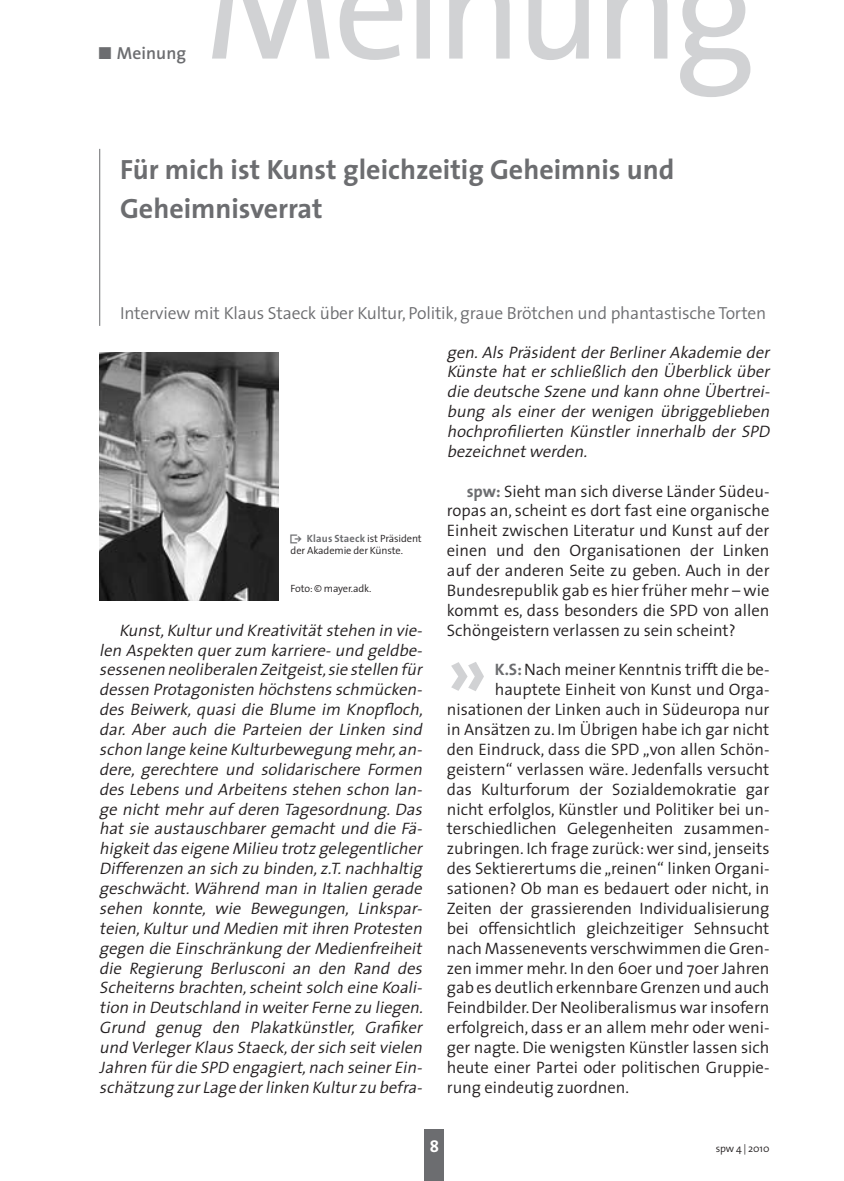
<style>
.page{position:relative;width:844px;height:1181px;background:#fff}
.page>*{position:absolute;margin:0;border:0;box-sizing:border-box;transform-origin:0 0}
.t1{font:700 75.6px "The Sans";color:#d1d2d4}
.t2{font:700 28px/39.7px "The Sans";color:#6c6d70}
.t3{font:300 17.5px "The Sans";letter-spacing:-.01em;color:#6c6d70}
.t4{font:600 17.5px "The Sans";letter-spacing:.005em;color:#6c6d70}
.t5{font:italic 300 16.62px/19.9px "The Sans";color:#231f20;text-align:justify}
.t6{font:300 16.62px/19.9px "The Sans";color:#231f20;text-align:justify}
.t7{font:300 10.5px/12.6px "The Sans";letter-spacing:-.01em;color:#231f20}
.s1{font-family:"The Sans Bold Expert";font-weight:400}
.s2{font-family:"The Sans Bold Expert";font-weight:400;color:#6c6d70}
.s3{font-weight:700;color:#6c6d70}
</style>
<div class="page">
<div style="left:424px;top:1129px;width:20px;height:52px;background:#6c6d70"></div>
<svg style="left:212px;top:0;width:539px;height:97px"></svg>
<hr style="left:99px;top:149px;width:1px;height:177px;background:#6c6d70">
<img style="left:99px;top:352px;width:179px;height:248px">
<p class="t4" style="left:97px;top:38px;width:90px"><span class="s1">ó</span> Meinung</p>
<h2 class="t2" style="left:120px;top:149px;width:555px">Für mich ist Kunst gleichzeitig Geheimnis und<br>Geheimnisverrat</h2>
<p class="t3" style="left:120px;top:302px;width:647px">Interview mit Klaus Staeck über Kultur, Politik, graue Brötchen und phantastische Torten</p>
<p class="t7" style="left:290px;top:532px;width:133px"><span class="s2">û</span> <span class="s3">Klaus Staeck</span> ist Präsident der Akademie der Künste.</p>
<p class="t7" style="left:290px;top:582px;width:82px">Foto: © mayer.adk.</p>
<p class="t5" style="left:99px;top:620px;width:329px;text-indent:20px">Kunst,Kulturund Kreativitätstehen in vie&shy;len Aspekten querzum karriere-und geldbe&shy;sessenen neoliberalen Zeitgeist,sie stellen für dessen Protagonisten höchstens schmücken&shy;des Beiwerk, quasi die Blume im Knopfloch, dar. Aber auch die Parteien der Linken sind schon lange keine Kulturbewegung mehr,an&shy;dere, gerechtere und solidarischere Formen des Lebens und Arbeitens stehen schon lan&shy;ge nicht mehr auf deren Tagesordnung.Das hat sie austauschbarer gemacht und die Fä&shy;higkeitdas eigene Milieu trotz gelegentlicher Differenzen an sich zu binden,z.T.nachhaltig geschwächt.Während man in Italien gerade sehen konnte, wie Bewegungen, Linkspar&shy;teien,Kulturund Medien mitihren Protesten gegen die Einschränkung derMedienfreiheit die Regierung Berlusconi an den Rand des Scheiterns brachten,scheintsolch eine Koali&shy;tion in Deutschland in weiterFerne zu liegen.<br>Grund genug den Plakatkünstler, Grafiker und VerlegerKlaus Staeck,dersich seitvielen Jahren fürdie SPD engagiert,nach seinerEin&shy;schätzung zurLage derlinken Kulturzu befra-</p>
<p class="t5" style="left:446px;top:342px;width:328px">gen.Als Präsident derBerlinerAkademie der Künste hat er schließlich den Überblick über die deutsche Szene und kann ohne Übertrei&shy;bung als einer der wenigen übriggeblieben hochprofilierten Künstler innerhalb der SPD bezeichnetwerden.</p>
<p class="t6" style="left:446px;top:481px;width:324px;text-indent:20px"><span class="s3">spw:</span> Sieht man sich diverse Länder Südeu&shy;ropas an, scheint es dort fast eine organische Einheit zwischen Literatur und Kunst auf der einen und den Organisationen der Linken auf der anderen Seite zu geben. Auch in der Bundesrepublik gab es hier früher mehr – wie kommt es, dass besonders die SPD von allen Schöngeistern verlassen zu sein scheint?</p>
<h1 class="t1" style="left:446px;top:621px;width:42px">»</h1>
<p class="t6" style="left:494px;top:660px;width:276px"><span class="s3">K.S:</span> Nach meiner Kenntnis trifft die be-</p>
<p class="t6" style="left:494px;top:680px;width:276px">hauptete Einheit von Kunst und Orga-</p>
<p class="t6" style="left:446px;top:700px;width:324px">nisationen der Linken auch in Südeuropa nur</p>
<p class="t6" style="left:446px;top:719px;width:324px">in Ansätzen zu. Im Übrigen habe ich gar nicht</p>
<p class="t6" style="left:446px;top:739px;width:324px">den Eindruck, dass die SPD „von allen Schön-</p>
<p class="t6" style="left:446px;top:759px;width:324px">geistern“ verlassen wäre. Jedenfalls versucht</p>
<p class="t6" style="left:446px;top:779px;width:324px">das Kulturforum der Sozialdemokratie gar</p>
<p class="t6" style="left:446px;top:799px;width:324px">nicht erfolglos, Künstler und Politiker bei un-</p>
<p class="t6" style="left:446px;top:819px;width:324px">terschiedlichen Gelegenheiten zusammen-</p>
<p class="t6" style="left:446px;top:839px;width:324px">zubringen. Ich frage zurück: wer sind, jenseits</p>
<p class="t6" style="left:446px;top:858px;width:324px">des Sektierertums die „reinen“ linken Organi-</p>
<p class="t6" style="left:446px;top:878px;width:324px">sationen? Ob man es bedauert oder nicht, in</p>
<p class="t6" style="left:446px;top:898px;width:324px">Zeiten der grassierenden Individualisierung</p>
<p class="t6" style="left:446px;top:918px;width:324px">bei offensichtlich gleichzeitiger Sehnsucht</p>
<p class="t6" style="left:446px;top:938px;width:324px">nach Massenevents verschwimmen die Gren-</p>
<p class="t6" style="left:446px;top:958px;width:324px">zen immer mehr. In den 60er und 70er Jahren</p>
<p class="t6" style="left:446px;top:978px;width:324px">gab es deutlich erkennbare Grenzen und auch</p>
<p class="t6" style="left:446px;top:998px;width:324px">Feindbilder. Der Neoliberalismus war insofern</p>
<p class="t6" style="left:446px;top:1017px;width:324px">erfolgreich, dass er an allem mehr oder weni-</p>
<p class="t6" style="left:446px;top:1037px;width:324px">ger nagte. Die wenigsten Künstler lassen sich</p>
<p class="t6" style="left:446px;top:1057px;width:324px">heute einer Partei oder politischen Gruppie-</p>
<p class="t6" style="left:446px;top:1077px;width:184px">rung eindeutig zuordnen.</p>
<p class="t7" style="left:715px;top:1142px;width:55px">spw 4 | 2010</p>
</div>
